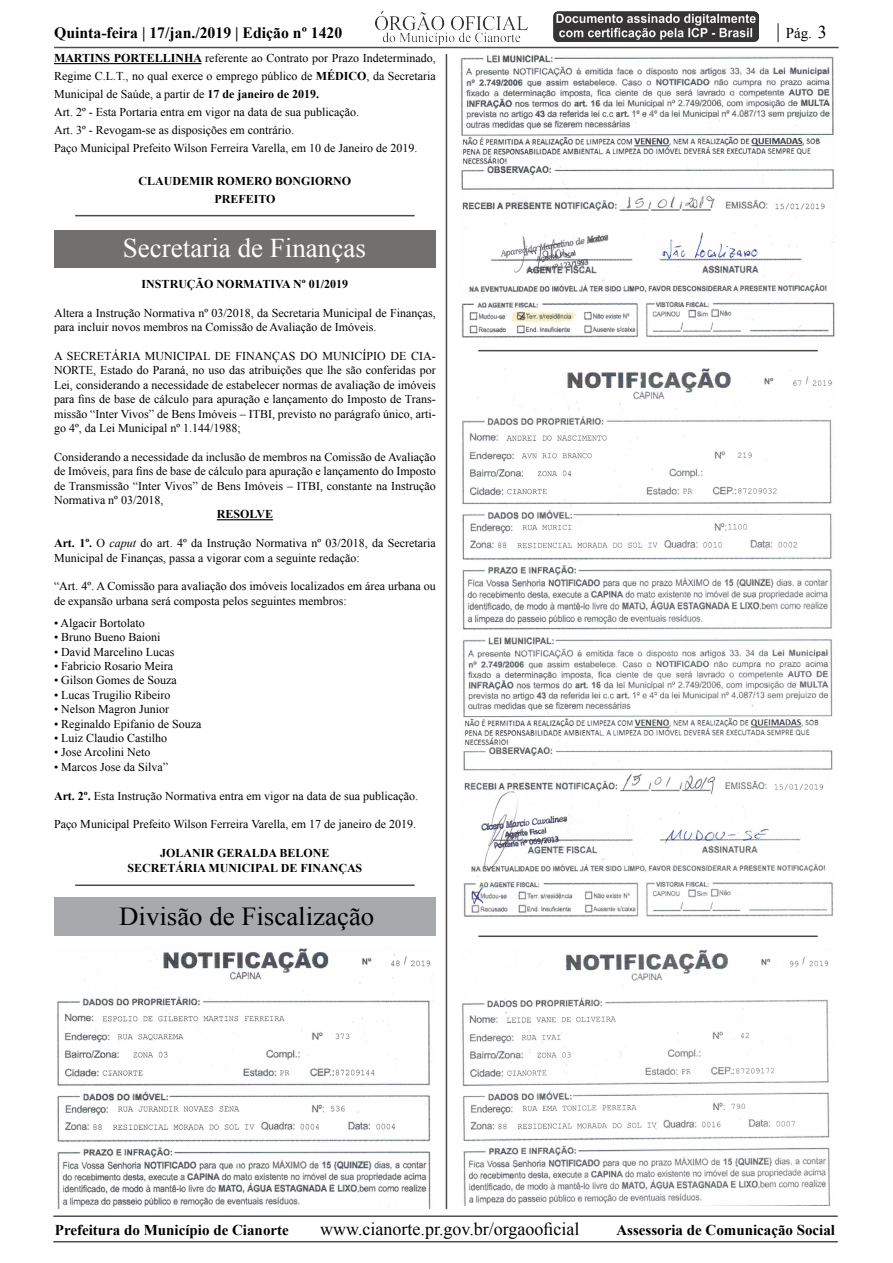
<style>
.page{position:relative;width:893px;height:1263px;background:#fff}
.page>*{position:absolute;margin:0;border:0;box-sizing:border-box;transform-origin:0 0}
.t1{font:27px "Times New Roman";color:#fff}
.t2{font:25.95px "Times New Roman";color:#000}
.t3{font:18px "Times New Roman";color:#000}
.t4{font:700 15.75px "Times New Roman";color:#000}
.t5{font:700 15px "Times New Roman";color:#000}
.t6{font:15px "Times New Roman";color:#040000}
.t7{font:12px/14.4px "Times New Roman";color:#000}
.t8{font:700 12px/18px "Times New Roman";color:#000;text-align:center}
.s1{color:#040000}
.s2{font-size:21px}
.s3{font-weight:700}
.s4{font-style:italic}
</style>
<div class="page">
<hr style="left:53px;top:1215px;width:785px;height:2px;background:#4d4948">
<hr style="left:54px;top:47px;width:785px;height:1px;background:#4d4948">
<hr style="left:53px;top:1241px;width:785px;height:1px;background:#4d4948">
<hr style="left:446px;top:54px;width:1px;height:1155px;background:#4d4948">
<img style="left:376px;top:12px;width:152px;height:32px">
<img style="left:553px;top:11px;width:205px;height:30px">
<hr style="left:54px;top:63px;width:148px;height:1px;background:#000">
<hr style="left:217px;top:519px;width:56px;height:1px;background:#000">
<hr style="left:75px;top:215px;width:340px;height:1px;background:#4d4948">
<div style="left:54px;top:230px;width:382px;height:37px;background:#72706f"></div>
<hr style="left:75px;top:884px;width:340px;height:2px;background:#4d4948">
<div style="left:54px;top:897px;width:382px;height:39px;background:#a7a9ac"></div>
<img style="left:57px;top:948px;width:377px;height:261px">
<img style="left:460px;top:54px;width:377px;height:283px">
<hr style="left:478px;top:350px;width:340px;height:1px;background:#4d4948">
<img style="left:462px;top:368px;width:371px;height:550px">
<hr style="left:478px;top:935px;width:340px;height:2px;background:#4d4948">
<img style="left:462px;top:950px;width:368px;height:255px">
<h3 class="t4" style="left:54px;top:21px;width:290px">Quinta-feira | 17/jan./2019 | Edição nº <span class="s1">1420</span></h3>
<p class="t6" style="left:776px;top:22px;width:37px"><span class="s2">|</span> Pág.</p>
<h3 class="t3" style="left:818px;top:19px;width:10px">3</h3>
<p class="t7" style="left:54px;top:49px;width:383px;line-height:18px"><span class="s3">MARTINS PORTELLINHA</span> referente ao Contrato por Prazo Indeterminado, Regime C.L.T., no qual exerce o emprego público de <span class="s3">MÉDICO</span>, da Secretaria Municipal de Saúde, a partir de <span class="s3">17 de janeiro de 2019.<br></span>Art. 2º - Esta Portaria entra em vigor na data de sua publicação.<br>Art. 3º - Revogam-se as disposições em contrário.<br>Paço Municipal Prefeito Wilson Ferreira Varella, em 10 de Janeiro de 2019.</p>
<p class="t8" style="left:139px;top:172px;width:214px">CLAUDEMIR ROMERO BONGIORNO<br>PREFEITO</p>
<h1 class="t1" style="left:123px;top:230px;width:244px">Secretaria de Finanças</h1>
<p class="t8" style="left:142px;top:275px;width:208px">INSTRUÇÃO NORMATIVA Nº 01/2019</p>
<p class="t7" style="left:54px;top:305px;width:383px">Altera a Instrução Normativa nº 03/2018, da Secretaria Municipal de Finanças, para incluir novos membros na Comissão de Avaliação de Imóveis.</p>
<p class="t7" style="left:54px;top:349px;width:383px;text-align:justify">A SECRETÁRIA MUNICIPAL DE FINANÇAS DO MUNICÍPIO DE CIA-NORTE, Estado do Paraná, no uso das atribuições que lhe são conferidas por Lei, considerando a necessidade de estabelecer normas de avaliação de imóveis para fins de base de cálculo para apuração e lançamento do Imposto de Trans&shy;missão “Inter Vivos” de Bens Imóveis – ITBI, previsto no parágrafo único, arti&shy;go 4º, da Lei Municipal nº 1.144/1988;</p>
<p class="t7" style="left:54px;top:449px;width:383px;text-align:justify">Considerando a necessidade da inclusão de membros na Comissão de Avaliação de Imóveis, para fins de base de cálculo para apuração e lançamento do Imposto de Transmissão “Inter Vivos” de Bens Imóveis – ITBI, constante na Instrução Normativa nº 03/2018,</p>
<p class="t8" style="left:217px;top:505px;width:58px">RESOLVE</p>
<p class="t7" style="left:54px;top:536px;width:383px"><span class="s3">Art. 1º.</span> O <span class="s4">caput</span> do art. 4º da Instrução Normativa nº 03/2018, da Secretaria<br>Municipal de Finanças, passa a vigorar com a seguinte redação:</p>
<p class="t7" style="left:54px;top:579px;width:383px">“Art. 4º. A Comissão para avaliação dos imóveis localizados em área urbana ou de expansão urbana será composta pelos seguintes membros:</p>
<p class="t7" style="left:54px;top:615px;width:92px">• Algacir Bortolato</p>
<p class="t7" style="left:54px;top:630px;width:108px">• Bruno Bueno Baioni</p>
<p class="t7" style="left:54px;top:644px;width:122px">• David Marcelino Lucas</p>
<p class="t7" style="left:54px;top:658px;width:121px">• Fabricio Rosario Meira</p>
<p class="t7" style="left:54px;top:673px;width:124px">• Gilson Gomes de Souza</p>
<p class="t7" style="left:54px;top:687px;width:118px">• Lucas Trugilio Ribeiro</p>
<p class="t7" style="left:54px;top:702px;width:117px">• Nelson Magron Junior</p>
<p class="t7" style="left:54px;top:716px;width:149px">• Reginaldo Epifanio de Souza</p>
<p class="t7" style="left:54px;top:730px;width:115px">• Luiz Claudio Castilho</p>
<p class="t7" style="left:54px;top:745px;width:98px">• Jose Arcolini Neto</p>
<p class="t7" style="left:54px;top:759px;width:116px">• Marcos Jose da Silva”</p>
<p class="t7" style="left:54px;top:788px;width:366px"><span class="s3">Art. 2º.</span> Esta Instrução Normativa entra em vigor na data de sua publicação.</p>
<p class="t7" style="left:54px;top:817px;width:363px">Paço Municipal Prefeito Wilson Ferreira Varella, em 17 de janeiro de 2019.</p>
<p class="t8" style="left:128px;top:846px;width:236px;line-height:14.4px">JOLANIR GERALDA BELONE<br>SECRETÁRIA MUNICIPAL DE FINANÇAS</p>
<h2 class="t2" style="left:119px;top:899px;width:257px">Divisão de Fiscalização</h2>
<p class="t5" style="left:55px;top:1220px;width:235px">Prefeitura do Município de Cianorte</p>
<h3 class="t3" style="left:320px;top:1217px;width:261px">www.cianorte.pr.gov.br/orgaooficial</h3>
<p class="t5" style="left:616px;top:1220px;width:220px">Assessoria de Comunicação Social</p>
</div>
